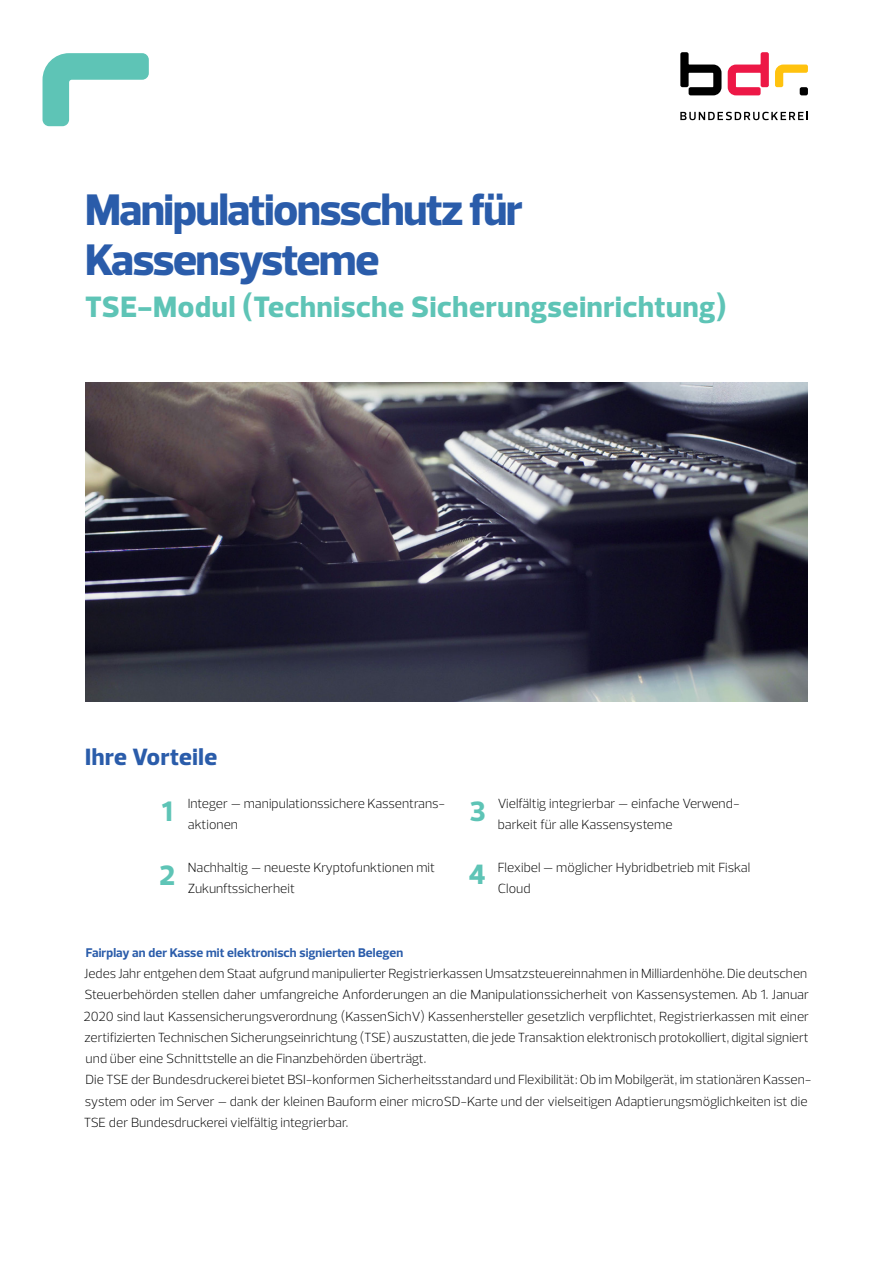
<style>
.page{position:relative;width:893px;height:1263px;background:#fff}
.page>*{position:absolute;margin:0;border:0;box-sizing:border-box;transform-origin:0 0}
.t1{font:800 45px/49.5px "Prelo";letter-spacing:-.025em;color:#2a5caa}
.t2{font:800 30px "Prelo";letter-spacing:.025em;color:#5ec4b6}
.t3{font:800 28.5px "Prelo";color:#5ec4b6}
.t4{font:800 24px "Prelo";letter-spacing:.03em;color:#2a5caa}
.t5{font:300 13.5px/21.3px "Prelo";color:#000}
.t6{font:700 12.9px "Prelo";letter-spacing:.01em;color:#2a5caa}
</style>
<div class="page">
<svg style="left:43px;top:53px;width:106px;height:73px"></svg>
<svg style="left:680px;top:112px;width:128px;height:8px"></svg>
<svg style="left:680px;top:52px;width:41px;height:43px"></svg>
<svg style="left:775px;top:65px;width:33px;height:22px"></svg>
<svg style="left:728px;top:52px;width:41px;height:43px"></svg>
<div style="left:800px;top:87px;width:8px;height:8px;background:#000;border-radius:2px"></div>
<img style="left:85px;top:383px;width:723px;height:319px">
<h1 class="t1" style="left:85px;top:185px;width:439px">Manipulationsschutz für<br>Kassensysteme</h1>
<h2 class="t2" style="left:85px;top:290px;width:643px">TSE-Modul (Technische Sicherungseinrichtung)</h2>
<h3 class="t4" style="left:85px;top:744px;width:134px">Ihre Vorteile</h3>
<p class="t5" style="left:188px;top:793px;width:259px">Integer — manipulationssichere Kassentrans&shy;aktionen</p>
<p class="t5" style="left:188px;top:856px;width:249px">Nachhaltig — neueste Kryptofunktionen mit<br>Zukunftssicherheit</p>
<h3 class="t3" style="left:162px;top:795px;width:12px">1</h3>
<h3 class="t3" style="left:469px;top:795px;width:18px">3</h3>
<h3 class="t3" style="left:160px;top:859px;width:17px">2</h3>
<h3 class="t3" style="left:469px;top:859px;width:18px">4</h3>
<p class="t5" style="left:498px;top:793px;width:243px">Vielfältig integrierbar — einfache Verwend&shy;barkeit für alle Kassensysteme</p>
<p class="t5" style="left:498px;top:856px;width:254px">Flexibel — möglicher Hybridbetrieb mit Fiskal<br>Cloud</p>
<p class="t6" style="left:86px;top:945px;width:319px">Fairplay an der Kasse mit elektronisch signierten Belegen</p>
<p class="t5" style="left:84px;top:963px;width:729px">Jedes Jahr entgehen dem Staat aufgrund manipulierter Registrierkassen Umsatzsteuereinnahmen in Milliardenhöhe. Die deutschen Steuerbehörden stellen daher umfangreiche Anforderungen an die Manipulationssicherheit von Kassensystemen. Ab 1. Januar 2020 sind laut Kassensicherungsverordnung (KassenSichV) Kassenhersteller gesetzlich verpflichtet, Registrierkassen mit einer zertifizierten Technischen Sicherungseinrichtung (TSE) auszustatten, die jede Transaktion elektronisch protokolliert, digital signiert und über eine Schnittstelle an die Finanzbehörden überträgt.<br>Die TSE der Bundesdruckerei bietet BSI-konformen Sicherheitsstandard und Flexibilität: Ob im Mobilgerät, im stationären Kassen&shy;system oder im Server – dank der kleinen Bauform einer microSD-Karte und der vielseitigen Adaptierungsmöglichkeiten ist die TSE der Bundesdruckerei vielfältig integrierbar.</p>
</div>
